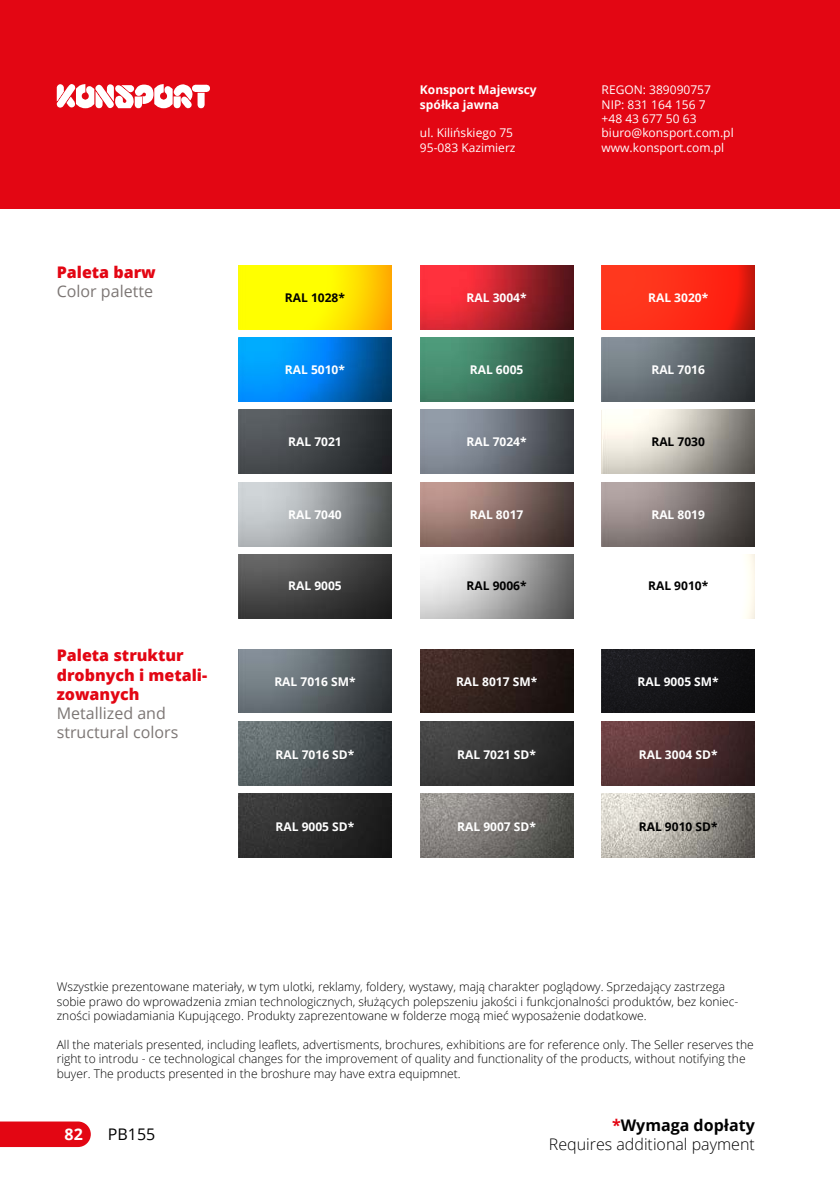
<style>
.page{position:relative;width:840px;height:1191px;background:#fff}
.page>*{position:absolute;margin:0;border:0;box-sizing:border-box;transform-origin:0 0}
.t1{font:800 16px/19.2px "Open Sans";color:#e30613}
.t2{font:16px/19.2px "Open Sans";color:#7c7674}
.t3{font:300 16px/19.2px "Open Sans";color:#000;text-align:right}
.t4{font:16px "Open Sans";color:#000}
.t5{font:700 16px "Open Sans";color:#fff}
.t6{font:300 12px/14.4px "Open Sans";color:#000}
.t7{font:700 12px/14.4px "Open Sans";color:#fff}
.t8{font:12px/14.4px "Open Sans";color:#fff}
.t9{font:700 12px "Open Sans";color:#000}
.s1{font-weight:700;color:#e30613}
.s2{font-weight:700}
</style>
<div class="page">
<div style="left:0;top:0;width:839px;height:209px;background:#e30613"></div>
<svg style="left:56px;top:84px;width:154px;height:25px"></svg>
<img style="left:238px;top:265px;width:153px;height:64px">
<img style="left:238px;top:649px;width:153px;height:64px">
<img style="left:238px;top:410px;width:153px;height:64px">
<img style="left:238px;top:794px;width:153px;height:63px">
<img style="left:238px;top:337px;width:153px;height:64px">
<img style="left:238px;top:721px;width:153px;height:64px">
<img style="left:238px;top:482px;width:153px;height:64px">
<img style="left:238px;top:554px;width:153px;height:64px">
<img style="left:420px;top:265px;width:153px;height:64px">
<img style="left:420px;top:649px;width:153px;height:64px">
<img style="left:420px;top:410px;width:153px;height:64px">
<img style="left:420px;top:794px;width:153px;height:63px">
<img style="left:420px;top:337px;width:153px;height:64px">
<img style="left:420px;top:721px;width:153px;height:64px">
<img style="left:420px;top:482px;width:153px;height:64px">
<img style="left:420px;top:554px;width:153px;height:64px">
<img style="left:601px;top:265px;width:153px;height:64px">
<img style="left:601px;top:649px;width:153px;height:64px">
<img style="left:601px;top:410px;width:153px;height:64px">
<img style="left:601px;top:794px;width:153px;height:63px">
<img style="left:601px;top:337px;width:153px;height:64px">
<img style="left:601px;top:721px;width:153px;height:64px">
<img style="left:601px;top:482px;width:153px;height:64px">
<svg style="left:0;top:1121px;width:91px;height:26px"></svg>
<h1 class="t1" style="left:57px;top:261px;width:100px">Paleta barw</h1>
<h1 class="t2" style="left:57px;top:281px;width:98px">Color palette</h1>
<h1 class="t1" style="left:57px;top:645px;width:152px">Paleta struktur drobnych i metali&shy;zowanych</h1>
<h1 class="t2" style="left:57px;top:703px;width:123px">Metallized and structural colors</h1>
<p class="t7" style="left:420px;top:82px;width:118px">Konsport Majewscy spółka jawna</p>
<p class="t8" style="left:420px;top:126px;width:97px">ul. Kilińskiego 75<br>95-083 Kazimierz</p>
<p class="t8" style="left:601px;top:82px;width:133px">REGON: 389090757<br>NIP: 831 164 156 7<br>+48 43 677 50 63 biuro@konsport.com.pl www.konsport.com.pl</p>
<p class="t9" style="left:285px;top:289px;width:62px">RAL 1028*</p>
<p class="t7" style="left:466px;top:290px;width:62px">RAL 3004*</p>
<p class="t7" style="left:647px;top:290px;width:62px">RAL 3020*</p>
<p class="t7" style="left:285px;top:362px;width:62px">RAL 5010*</p>
<p class="t7" style="left:469px;top:362px;width:55px">RAL 6005</p>
<p class="t7" style="left:651px;top:362px;width:55px">RAL 7016</p>
<p class="t7" style="left:288px;top:434px;width:55px">RAL 7021</p>
<p class="t7" style="left:466px;top:434px;width:62px">RAL 7024*</p>
<p class="t9" style="left:651px;top:433px;width:55px">RAL 7030</p>
<p class="t7" style="left:288px;top:507px;width:55px">RAL 7040</p>
<p class="t7" style="left:469px;top:507px;width:55px">RAL 8017</p>
<p class="t7" style="left:651px;top:507px;width:55px">RAL 8019</p>
<p class="t7" style="left:288px;top:578px;width:55px">RAL 9005</p>
<p class="t9" style="left:466px;top:577px;width:62px">RAL 9006*</p>
<p class="t9" style="left:647px;top:577px;width:62px">RAL 9010*</p>
<p class="t7" style="left:274px;top:674px;width:83px">RAL 7016 SM*</p>
<p class="t7" style="left:456px;top:674px;width:83px">RAL 8017 SM*</p>
<p class="t7" style="left:637px;top:674px;width:83px">RAL 9005 SM*</p>
<p class="t7" style="left:275px;top:747px;width:80px">RAL 7016 SD*</p>
<p class="t7" style="left:457px;top:747px;width:80px">RAL 7021 SD*</p>
<p class="t7" style="left:638px;top:747px;width:80px">RAL 3004 SD*</p>
<p class="t7" style="left:275px;top:819px;width:80px">RAL 9005 SD*</p>
<p class="t7" style="left:457px;top:819px;width:80px">RAL 9007 SD*</p>
<p class="t9" style="left:638px;top:818px;width:80px">RAL 9010 SD*</p>
<p class="t6" style="left:57px;top:979px;width:682px">Wszystkie prezentowane materiały, w tym ulotki, reklamy, foldery, wystawy, mają charakter poglądowy. Sprzedający zastrzega sobie prawo do wprowadzenia zmian technologicznych, służących polepszeniu jakości i funkcjonalności produktów, bez koniec&shy;zności powiadamiania Kupującego. Produkty zaprezentowane w folderze mogą mieć wyposażenie dodatkowe.</p>
<p class="t6" style="left:57px;top:1036px;width:698px">All the materials presented, including leaflets, advertisments, brochures, exhibitions are for reference only. The Seller reserves the right to introdu - ce technological changes for the improvement of quality and functionality of the products, without notifying the buyer. The products presented in the broshure may have extra equipmnet.</p>
<h1 class="t5" style="left:65px;top:1123px;width:20px">82</h1>
<h1 class="t4" style="left:108px;top:1123px;width:49px">PB155</h1>
<h1 class="t3" style="left:548px;top:1115px;width:207px"><span class="s1">*</span><span class="s2">Wymaga dopłaty<br></span>Requires additional payment</h1>
</div>
